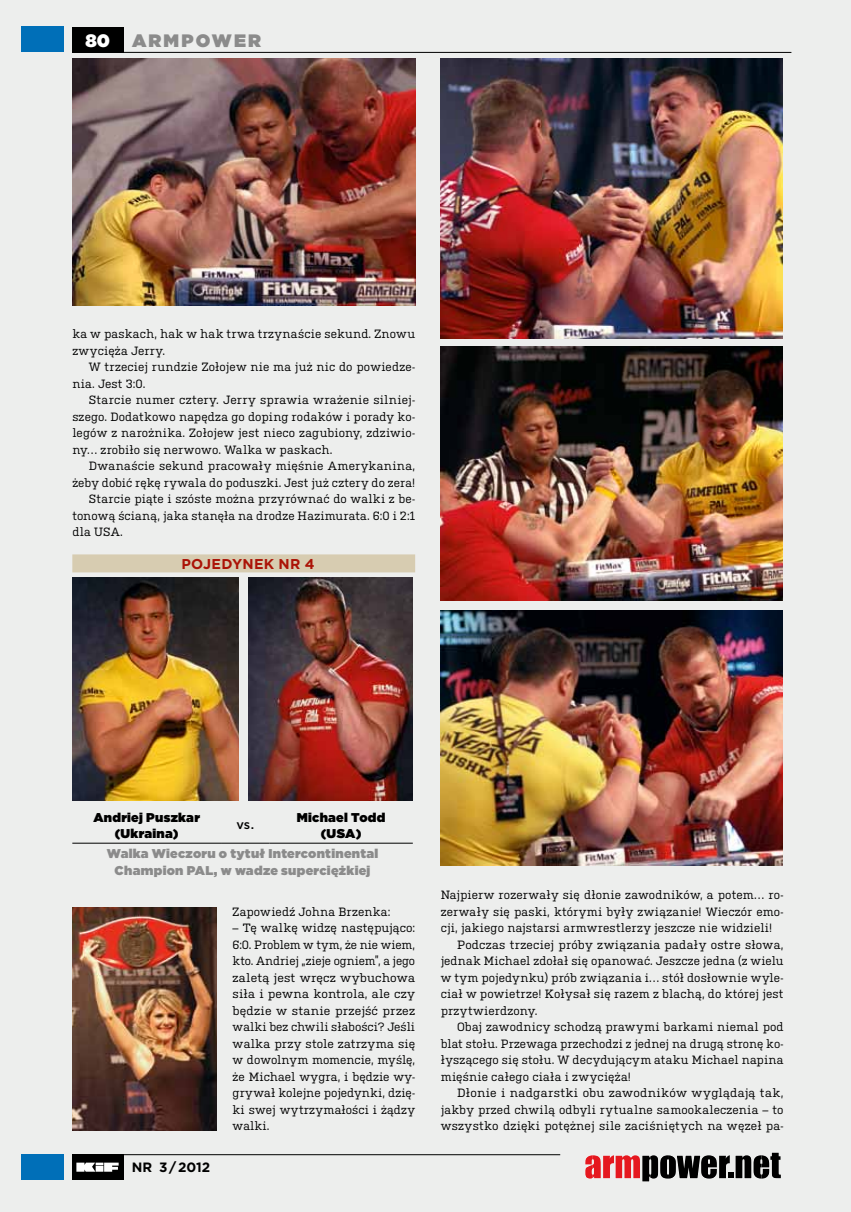
<style>
.page{position:relative;width:851px;height:1212px;background:#fff}
.page>*{position:absolute;margin:0;border:0;box-sizing:border-box;transform-origin:0 0}
.t1{font:900 18px "Gotham";letter-spacing:.12em;color:#8b8b8b}
.t2{font:900 18px "Gotham";color:#fff}
.t3{font:700 14.25px "Gotham";letter-spacing:.02em;color:#ab1307}
.t4{font:700 13.5px "Gotham";color:#000}
.t5{font:900 12.75px/16.5px "Gotham";letter-spacing:.02em;color:#8b8b8b;text-align:center}
.t6{font:900 12.75px/16.5px "Gotham";letter-spacing:.025em;color:#000;text-align:center}
.t7{font:500 12.75px "Gotham";color:#000}
.t8{font:12px/16.5px "Kulturista";letter-spacing:.02em;color:#000}
</style>
<div class="page">
<div style="left:0;top:0;width:850px;height:1212px;background:#edeeed"></div>
<div style="left:72px;top:554px;width:343px;height:18px;background:#d7ccb1"></div>
<hr style="left:72px;top:843px;width:149px;height:1px;background:#000">
<hr style="left:221px;top:843px;width:48px;height:1px;background:#000">
<hr style="left:269px;top:843px;width:144px;height:1px;background:#000">
<svg style="left:585px;top:1153px;width:195px;height:28px"></svg>
<hr style="left:72px;top:52px;width:719px;height:1px;background:#000">
<div style="left:21px;top:1154px;width:43px;height:26px;background:#006fb8"></div>
<div style="left:21px;top:27px;width:43px;height:25px;background:#006fb8"></div>
<div style="left:72px;top:27px;width:51px;height:25px;background:#000"></div>
<div style="left:72px;top:1154px;width:51px;height:26px;background:#000"></div>
<svg style="left:76px;top:1162px;width:43px;height:10px"></svg>
<hr style="left:72px;top:1154px;width:488px;height:1px;background:#000">
<img style="left:73px;top:58px;width:342px;height:247px">
<img style="left:72px;top:577px;width:166px;height:223px">
<img style="left:248px;top:577px;width:164px;height:223px">
<img style="left:440px;top:58px;width:342px;height:280px">
<img style="left:440px;top:346px;width:342px;height:255px">
<img style="left:440px;top:610px;width:342px;height:255px">
<img style="left:73px;top:908px;width:143px;height:222px">
<h1 class="t2" style="left:86px;top:28px;width:26px">80</h1>
<h1 class="t1" style="left:132px;top:28px;width:130px">Armpower</h1>
<p class="t8" style="left:72px;top:325px;width:344px">ka w paskach, hak w hak trwa trzynaście sekund. Znowu zwycięża Jerry.</p>
<p class="t8" style="left:72px;top:358px;width:344px;text-indent:16px">W trzeciej rundzie Zołojew nie ma już nic do powiedze&shy;nia. Jest 3:0.</p>
<p class="t8" style="left:72px;top:391px;width:344px;text-align:justify;text-indent:16px">Starcie numer cztery. Jerry sprawia wrażenie silniej&shy;szego. Dodatkowo napędza go doping rodaków i porady ko&shy;legów z narożnika. Zołojew jest nieco zagubiony, zdziwio&shy;ny… zrobiło się nerwowo. Walka w paskach.</p>
<p class="t8" style="left:89px;top:457px;width:328px">Dwanaście sekund pracowały mięśnie Amerykanina,</p>
<p class="t8" style="left:72px;top:473px;width:344px">żeby dobić rękę rywala do poduszki. Jest już cztery do zera!</p>
<p class="t8" style="left:89px;top:490px;width:328px">Starcie piąte i szóste można przyrównać do walki z be-</p>
<p class="t8" style="left:72px;top:506px;width:344px">tonową ścianą, jaka stanęła na drodze Hazimurata. 6:0 i 2:1</p>
<p class="t8" style="left:72px;top:523px;width:52px">dla USA.</p>
<p class="t3" style="left:181px;top:556px;width:135px">POJEDYNEK NR 4</p>
<p class="t6" style="left:93px;top:808px;width:108px">Andriej Puszkar (Ukraina)</p>
<p class="t7" style="left:236px;top:818px;width:19px">vs.</p>
<p class="t6" style="left:297px;top:808px;width:90px">Michael Todd (USA)</p>
<p class="t5" style="left:107px;top:845px;width:273px">Walka Wieczoru o tytuł Intercontinental<br>Champion PAL, w wadze superciężkiej</p>
<p class="t8" style="left:232px;top:902px;width:159px">Zapowiedź Johna Brzenka:</p>
<p class="t8" style="left:232px;top:919px;width:184px;text-align:justify">– Tę walkę widzę następująco:<br>6:0. Problem w tym, że nie wiem, kto. Andriej „zieje ogniem”, a jego zaletą jest wręcz wybuchowa siła i pewna kontrola, ale czy będzie w stanie przejść przez walki bez chwili słabości? Jeśli walka przy stole zatrzyma się w dowolnym momencie, myślę, że Michael wygra, i będzie wy&shy;grywał kolejne pojedynki, dzię&shy;ki swej wytrzymałości i żądzy walki.</p>
<p class="t4" style="left:132px;top:1159px;width:80px">NR 3/2012</p>
<p class="t8" style="left:440px;top:886px;width:344px">Najpierw rozerwały się dłonie zawodników, a potem… ro-</p>
<p class="t8" style="left:440px;top:902px;width:344px">zerwały się paski, którymi były związanie! Wieczór emo-</p>
<p class="t8" style="left:440px;top:919px;width:333px">cji, jakiego najstarsi armwrestlerzy jeszcze nie widzieli!</p>
<p class="t8" style="left:457px;top:935px;width:328px">Podczas trzeciej próby związania padały ostre słowa,</p>
<p class="t8" style="left:440px;top:952px;width:344px">jednak Michael zdołał się opanować. Jeszcze jedna (z wielu</p>
<p class="t8" style="left:440px;top:968px;width:344px">w tym pojedynku) prób związania i… stół dosłownie wyle-</p>
<p class="t8" style="left:440px;top:985px;width:344px">ciał w powietrze! Kołysał się razem z blachą, do której jest</p>
<p class="t8" style="left:440px;top:1001px;width:98px">przytwierdzony.</p>
<p class="t8" style="left:457px;top:1018px;width:328px">Obaj zawodnicy schodzą prawymi barkami niemal pod</p>
<p class="t8" style="left:440px;top:1034px;width:344px">blat stołu. Przewaga przechodzi z jednej na drugą stronę ko-</p>
<p class="t8" style="left:440px;top:1051px;width:344px">łyszącego się stołu. W decydującym ataku Michael napina</p>
<p class="t8" style="left:440px;top:1067px;width:192px">mięśnie całego ciała i zwycięża!</p>
<p class="t8" style="left:457px;top:1084px;width:328px">Dłonie i nadgarstki obu zawodników wyglądają tak,</p>
<p class="t8" style="left:440px;top:1100px;width:344px">jakby przed chwilą odbyli rytualne samookaleczenia – to</p>
<p class="t8" style="left:440px;top:1117px;width:344px">wszystko dzięki potężnej sile zaciśniętych na węzeł pa-</p>
</div>
